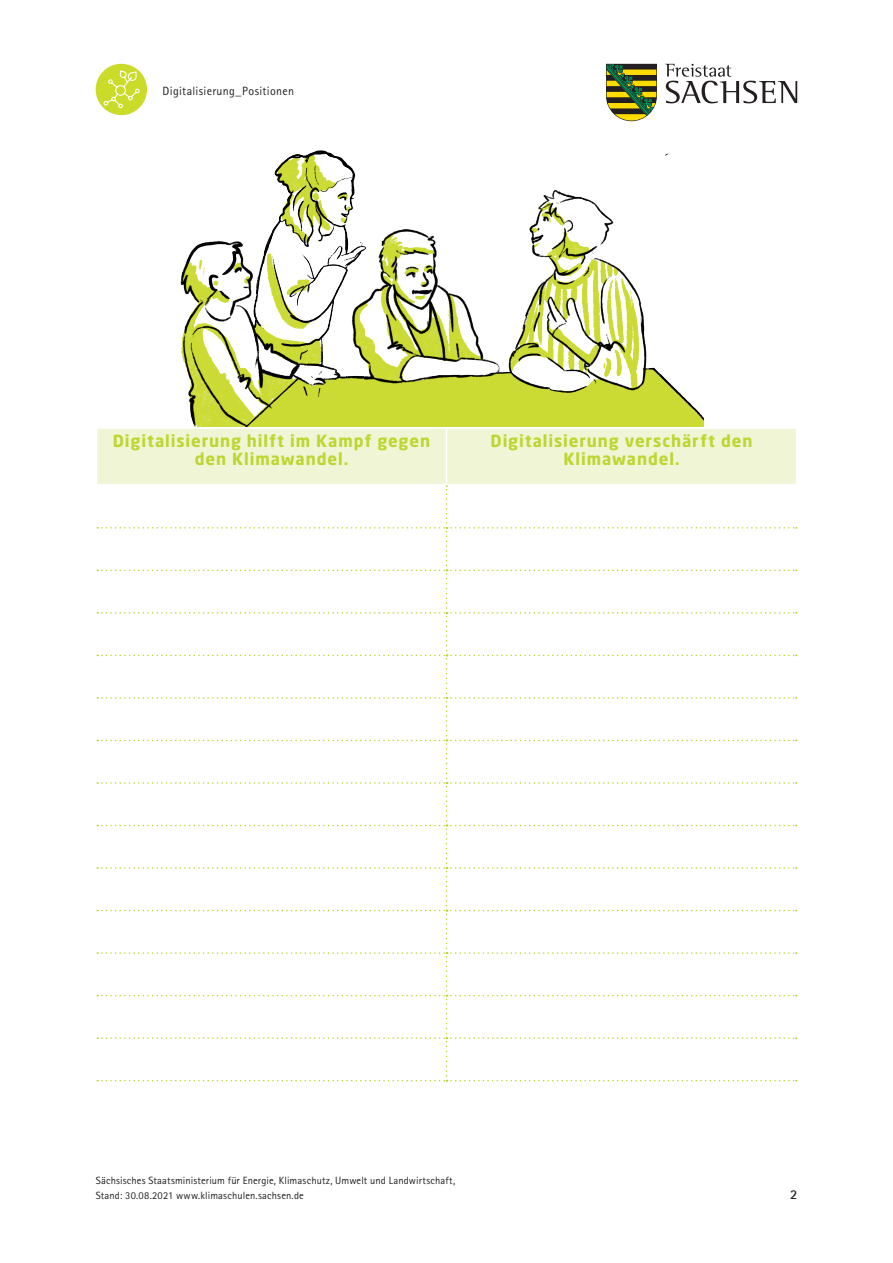
<style>
.page{position:relative;width:893px;height:1263px;background:#fff}
.page>*{position:absolute;margin:0;border:0;box-sizing:border-box;transform-origin:0 0}
.t1{font:700 16.5px/18px "Neo Sans Pro";letter-spacing:.055em;color:#bed630;text-align:center}
.t2{font:700 13.5px "Rotis Sans Serif Pro";color:#231f20}
.t3{font:12px "Rotis Sans Serif Pro";letter-spacing:.025em;color:#231f20}
.t4{font:10.5px/15px "Rotis Sans Serif Pro";letter-spacing:.015em;color:#231f20}
</style>
<div class="page">
<svg style="left:665px;top:64px;width:132px;height:39px"></svg>
<svg style="left:606px;top:64px;width:51px;height:57px;background:#767e32"></svg>
<div style="left:96px;top:64px;width:51px;height:51px;background:#cadb2a;border-radius:50%"></div>
<svg style="left:103px;top:69px;width:37px;height:40px"></svg>
<img style="left:180px;top:150px;width:524px;height:277px">
<svg style="left:96px;top:429px;width:701px;height:652px"></svg>
<hr style="left:96px;top:429px;width:1px;height:55px;background:#fff">
<hr style="left:446px;top:429px;width:1px;height:55px;background:#fff">
<hr style="left:796px;top:429px;width:1px;height:55px;background:#fff">
<hr style="left:96px;top:484px;width:350px;height:1px;background:#fff">
<hr style="left:446px;top:484px;width:351px;height:1px;background:#fff">
<p class="t3" style="left:163px;top:83px;width:133px">Digitalisierung_Positionen</p>
<h1 class="t1" style="left:113px;top:431px;width:319px">Digitalisierung hilft im Kampf gegen den Klimawandel.</h1>
<h1 class="t1" style="left:490px;top:431px;width:263px">Digitalisierung verschärft den<br>Klimawandel.</h1>
<p class="t4" style="left:96px;top:1173px;width:361px">Sächsisches Staatsministerium für Energie, Klimaschutz, Umwelt und Landwirtschaft,<br>Stand: 30.08.2021 www.klimaschulen.sachsen.de</p>
<p class="t2" style="left:790px;top:1186px;width:9px">2</p>
</div>
